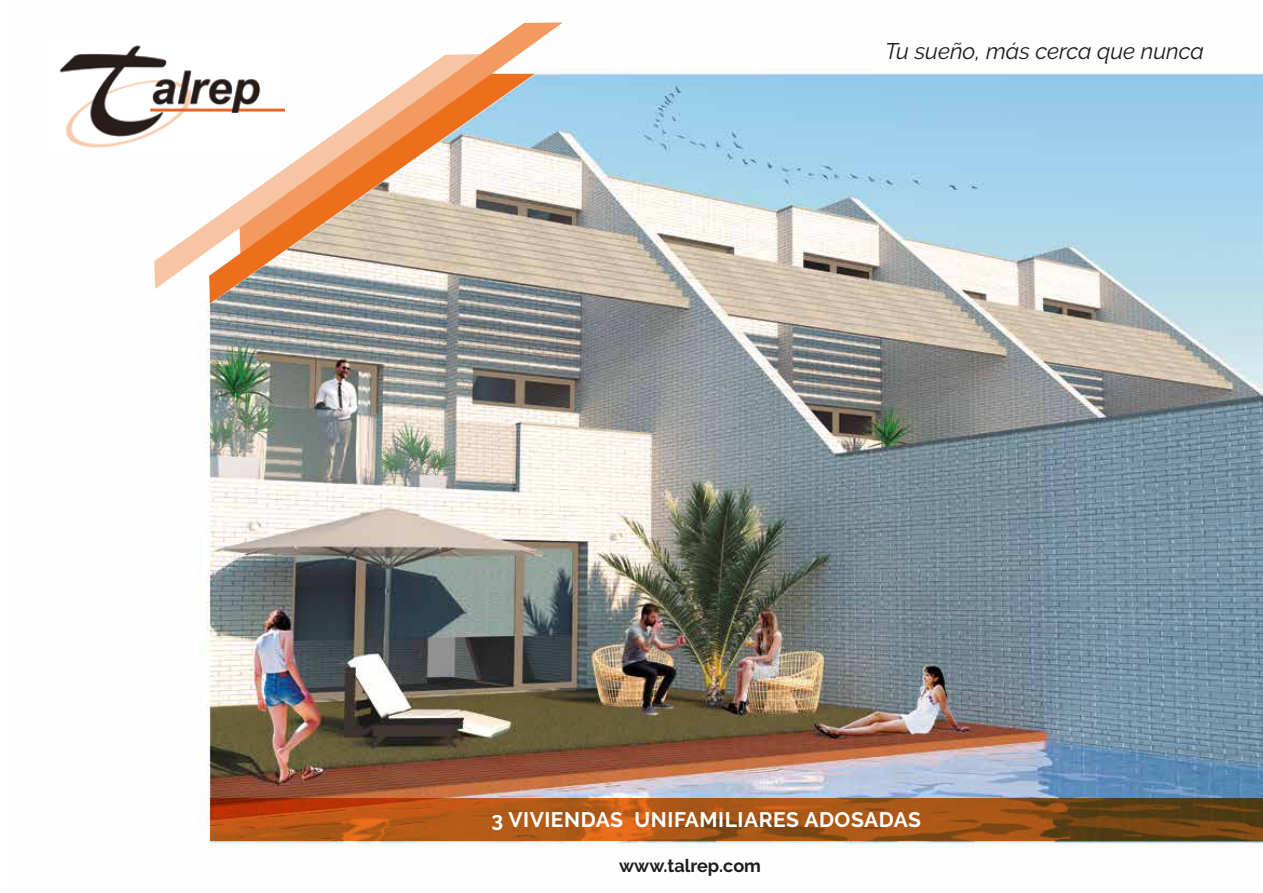
<style>
.page{position:relative;width:1263px;height:893px;background:#fff}
.page>*{position:absolute;margin:0;border:0;box-sizing:border-box;transform-origin:0 0}
.t1{font:italic 22.5px "Raleway";color:#1c1c1b}
.t2{font:700 21px "Raleway";letter-spacing:.025em;color:#fff}
.t3{font:700 18px "Raleway";color:#1c1c1b}
</style>
<div class="page">
<img style="left:198px;top:73px;width:1065px;height:774px">
<svg style="left:209px;top:256px;width:326px;height:48px;background:#9e9f9b"></svg>
<svg style="left:481px;top:22px;width:82px;height:234px"></svg>
<svg style="left:154px;top:54px;width:327px;height:235px"></svg>
<svg style="left:210px;top:798px;width:1053px;height:43px;background:#9f5015"></svg>
<img style="left:60px;top:45px;width:224px;height:104px">
<p class="t1" style="left:885px;top:38px;width:320px">Tu sueño, más cerca que nunca</p>
<p class="t2" style="left:491px;top:807px;width:431px">3 VIVIENDAS UNIFAMILIARES ADOSADAS</p>
<p class="t3" style="left:619px;top:855px;width:143px">www.talrep.com</p>
</div>
